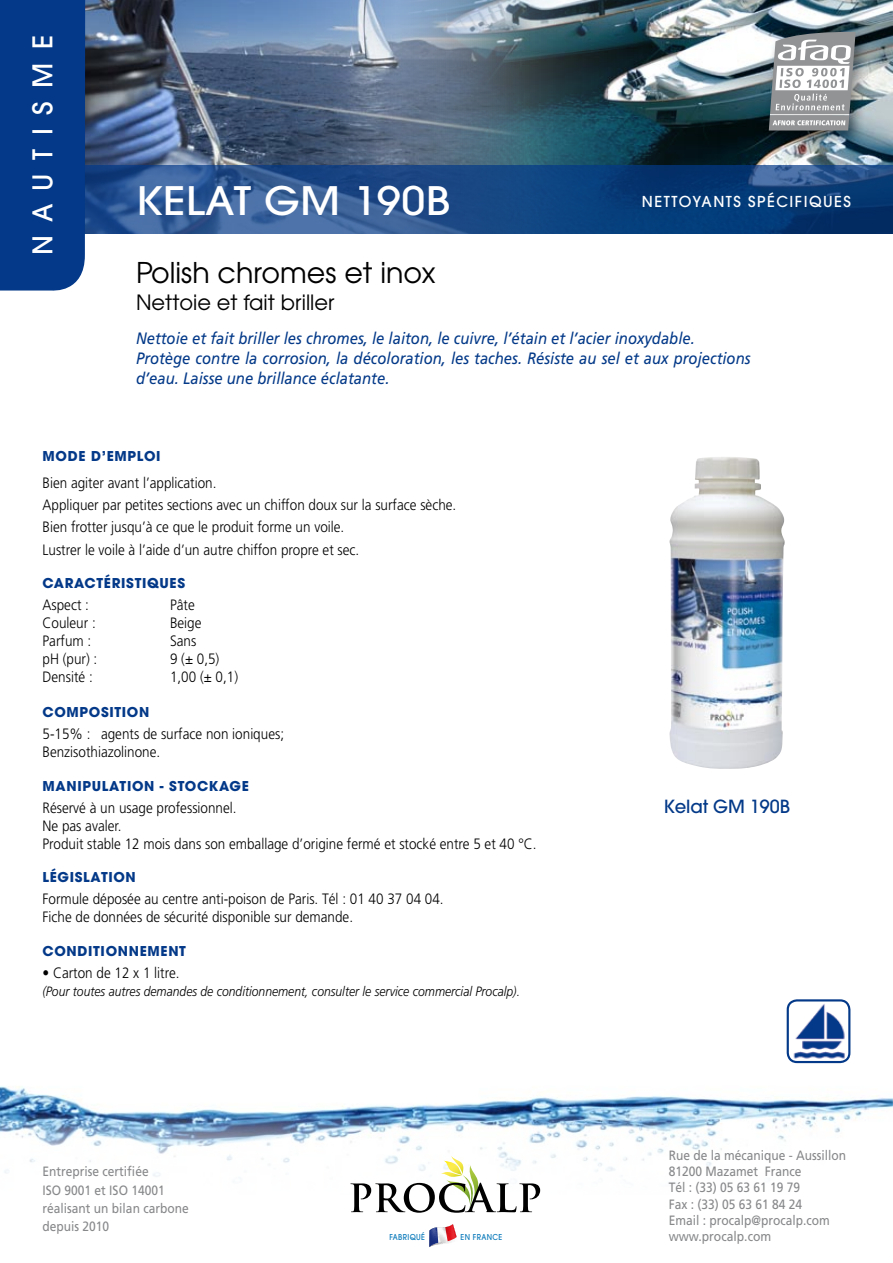
<style>
.page{position:relative;width:893px;height:1263px;background:#fff}
.page>*{position:absolute;margin:0;border:0;box-sizing:border-box;transform-origin:0 0}
.t1{font:500 39px "Avant Garde";letter-spacing:.01em;color:#fff;scale:1.1 1}
.t2{font:28.5px "Avant Garde";color:#000}
.t3{font:500 27px "Avant Garde";letter-spacing:.5em;color:#fff}
.t4{font:21px "Avant Garde";color:#000}
.t5{font:500 18px "Avant Garde";color:#033988}
.t6{font:italic 16.5px/19.8px "Frutiger";color:#033988;scale:.9 1}
.t7{font:300 15px/18px "Frutiger";color:#000;scale:.9 1}
.t8{font:500 15px "Avant Garde";letter-spacing:.1em;color:#fff}
.t9{font:13.5px/16.2px "Frutiger";color:#87888a;scale:.89 1}
.t10{font:700 13.5px "Avant Garde";letter-spacing:.05em;color:#033988}
.t11{font:italic 300 13.5px "Frutiger";color:#000;scale:.9 1}
.t12{font:500 8.1px "Avant Garde";letter-spacing:.05em;color:#0b7abb;scale:.9 1}
</style>
<div class="page">
<img style="left:523px;top:0;width:370px;height:166px">
<img style="left:85px;top:0;width:438px;height:166px">
<img style="left:0;top:1086px;width:893px;height:106px">
<svg style="left:85px;top:166px;width:808px;height:68px;background:#1c4a85"></svg>
<div style="left:762px;top:25px;width:109px;height:122px;background:#000;opacity:.45"></div>
<svg style="left:769px;top:31px;width:87px;height:100px"></svg>
<div style="left:0;top:0;width:85px;height:291px;background:#033988"></div>
<svg style="left:350px;top:1155px;width:190px;height:58px"></svg>
<svg style="left:429px;top:1224px;width:28px;height:23px"></svg>
<img style="left:788px;top:1001px;width:61px;height:61px">
<div style="left:787px;top:999px;width:63px;height:64px;border:2px solid #033988;border-radius:9px"></div>
<img style="left:669px;top:457px;width:116px;height:312px">
<h3 class="t3" style="left:26px;top:255px;width:221px;rotate:-90deg">NAUTISME</h3>
<h1 class="t1" style="left:136px;top:177px;width:283px">KELAT GM 190B</h1>
<h2 class="t2" style="left:136px;top:254px;width:301px">Polish chromes et inox</h2>
<h3 class="t4" style="left:136px;top:289px;width:200px">Nettoie et fait briller</h3>
<p class="t8" style="left:642px;top:192px;width:211px">NETTOYANTS SPÉCIFIQUES</p>
<p class="t6" style="left:136px;top:329px;width:684px">Nettoie et fait briller les chromes, le laiton, le cuivre, l’étain et l’acier inoxydable.<br>Protège contre la corrosion, la décoloration, les taches. Résiste au sel et aux projections d’eau. Laisse une brillance éclatante.</p>
<p class="t10" style="left:43px;top:448px;width:120px">MODE D’EMPLOI</p>
<p class="t7" style="left:43px;top:472px;width:461px;line-height:22.2px">Bien agiter avant l’application.<br>Appliquer par petites sections avec un chiffon doux sur la surface sèche.<br>Bien frotter jusqu’à ce que le produit forme un voile.<br>Lustrer le voile à l’aide d’un autre chiffon propre et sec.</p>
<p class="t10" style="left:43px;top:574px;width:144px">CARACTÉRISTIQUES</p>
<p class="t7" style="left:43px;top:596px;width:53px">Aspect :</p>
<p class="t7" style="left:170px;top:596px;width:29px">Pâte</p>
<p class="t7" style="left:43px;top:614px;width:61px">Couleur :</p>
<p class="t7" style="left:170px;top:614px;width:37px">Beige</p>
<p class="t7" style="left:43px;top:632px;width:56px">Parfum :</p>
<p class="t7" style="left:170px;top:632px;width:31px">Sans</p>
<p class="t7" style="left:43px;top:650px;width:62px">pH (pur) :</p>
<p class="t7" style="left:170px;top:650px;width:56px">9 (± 0,5)</p>
<p class="t7" style="left:43px;top:668px;width:57px">Densité :</p>
<p class="t7" style="left:170px;top:668px;width:77px">1,00 (± 0,1)</p>
<p class="t10" style="left:43px;top:703px;width:108px">COMPOSITION</p>
<p class="t7" style="left:43px;top:725px;width:270px">5-15% : agents de surface non ioniques;<br>Benzisothiazolinone.</p>
<p class="t10" style="left:43px;top:777px;width:208px">MANIPULATION - STOCKAGE</p>
<p class="t7" style="left:43px;top:799px;width:550px">Réservé à un usage professionnel.<br>Ne pas avaler.<br>Produit stable 12 mois dans son emballage d’origine fermé et stocké entre 5 et 40 °C.</p>
<p class="t10" style="left:43px;top:868px;width:95px">LÉGISLATION</p>
<p class="t7" style="left:43px;top:890px;width:447px">Formule déposée au centre anti-poison de Paris. Tél : 01 40 37 04 04.<br>Fiche de données de sécurité disponible sur demande.</p>
<p class="t10" style="left:43px;top:942px;width:145px">CONDITIONNEMENT</p>
<p class="t7" style="left:43px;top:964px;width:154px">• Carton de 12 x 1 litre.</p>
<p class="t11" style="left:43px;top:984px;width:532px">(Pour toutes autres demandes de conditionnement, consulter le service commercial Procalp).</p>
<p class="t9" style="left:43px;top:1162px;width:166px;line-height:18.3px">Entreprise certifiée<br>ISO 9001 et ISO 14001 réalisant un bilan carbone depuis 2010</p>
<p class="t12" style="left:389px;top:1232px;width:41px">FABRIQUÉ</p>
<p class="t12" style="left:461px;top:1232px;width:48px">EN FRANCE</p>
<p class="t5" style="left:664px;top:795px;width:126px">KELAT GM 190B</p>
<p class="t9" style="left:669px;top:1147px;width:201px">Rue de la mécanique - Aussillon<br>81200 Mazamet France<br>Tél : (33) 05 63 61 19 79<br>Fax : (33) 05 63 61 84 24<br>Email : procalp@procalp.com www.procalp.com</p>
</div>
